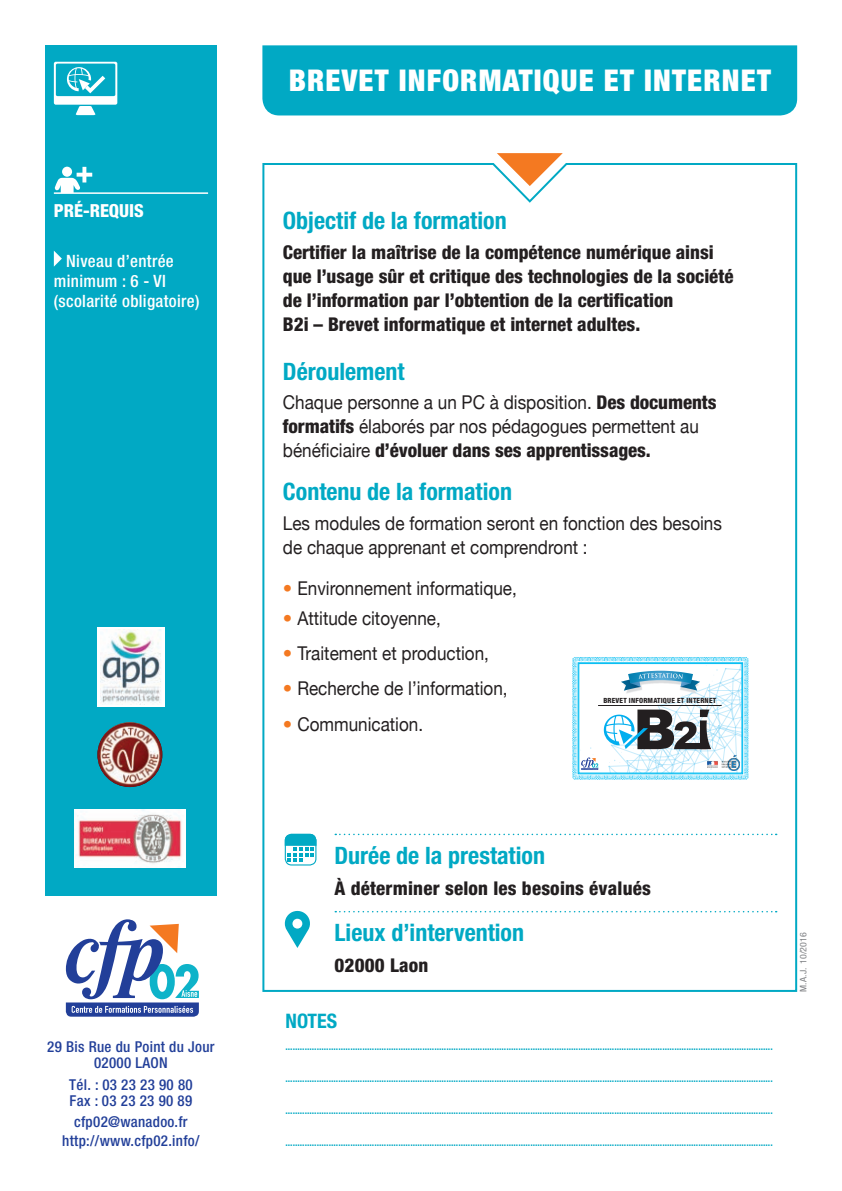
<style>
.page{position:relative;width:842px;height:1191px;background:#fff}
.page>*{position:absolute;margin:0;border:0;box-sizing:border-box;transform-origin:0 0}
.t1{font:900 condensed 30px "Helvetica Neue";letter-spacing:.04em;color:#fff}
.t2{font:700 condensed 24px "Helvetica Neue";color:#01a9c4}
.t3{font:700 condensed 20px "Helvetica Neue";color:#01a9c4}
.t4{font:19px/24px "Helvetica Neue";color:#231f20;scale:.9 1}
.t5{font:800 condensed 19px/24px "Helvetica Neue";color:#231f20}
.t6{font:800 condensed 19px "Helvetica Neue";letter-spacing:.01em;color:#231f20}
.t7{font:800 condensed 18px "Helvetica Neue";color:#fff}
.t8{font:500 condensed 17px/20px "Helvetica Neue";letter-spacing:.02em;color:#fff}
.t9{font:500 condensed 15px/16px "Helvetica Neue";letter-spacing:.02em;color:#223f99;text-align:center}
.t10{font:700 condensed 10px "Helvetica Neue";color:#01a9c4}
.t11{font:condensed 9px "Helvetica Neue";letter-spacing:.01em;color:#808285;scale:1.11 1}
.t12{font:800 condensed 7.2px "Helvetica Neue";letter-spacing:.025em;color:#231f20}
.s1{font-weight:800;font-stretch:condensed}
.s2{font-weight:900;font-stretch:condensed;color:#f47921}
.s3{font-style:inherit}
</style>
<div class="page">
<div style="left:45px;top:45px;width:172px;height:850px;background:#01a9c4"></div>
<div style="left:262px;top:45px;width:535px;height:70px;background:#01a9c4"></div>
<svg style="left:66px;top:919px;width:133px;height:97px"></svg>
<svg style="left:262px;top:163px;width:536px;height:829px"></svg>
<svg style="left:497px;top:153px;width:66px;height:33px"></svg>
<img style="left:74px;top:809px;width:112px;height:58px">
<div style="left:97px;top:627px;width:68px;height:79px;background:#fff"></div>
<img style="left:100px;top:629px;width:61px;height:75px">
<img style="left:97px;top:722px;width:65px;height:65px;border-radius:32px">
<svg style="left:285px;top:834px;width:31px;height:31px"></svg>
<div style="left:285px;top:834px;width:31px;height:31px;border:1px solid #01a9c4;border-radius:6px"></div>
<svg style="left:284px;top:833px;width:33px;height:28px"></svg>
<svg style="left:335px;top:833px;width:442px;height:2px"></svg>
<svg style="left:54px;top:62px;width:63px;height:53px"></svg>
<svg style="left:55px;top:167px;width:37px;height:25px"></svg>
<hr style="left:54px;top:192px;width:154px;height:2px;background:#fff">
<svg style="left:335px;top:911px;width:442px;height:1px"></svg>
<svg style="left:285px;top:910px;width:25px;height:38px"></svg>
<svg style="left:54px;top:251px;width:8px;height:16px"></svg>
<div style="left:568px;top:648px;width:186px;height:137px;background:#fff"></div>
<svg style="left:572px;top:657px;width:176px;height:122px"></svg>
<h3 class="t7" style="left:54px;top:199px;width:92px">PRÉ-REQUIS</h3>
<h3 class="t8" style="left:54px;top:250px;width:147px;text-indent:12px">Niveau d’entrée minimum : 6 - VI (scolarité obligatoire)</h3>
<h3 class="t9" style="left:47px;top:1038px;width:169px">29 Bis Rue du Point du Jour<br>02000 LAON</h3>
<h3 class="t9" style="left:69px;top:1076px;width:125px;text-align:left">Tél. : 03 23 23 90 80<br>Fax : 03 23 23 90 89</h3>
<h3 class="t9" style="left:62px;top:1112px;width:139px;line-height:18.8px">cfp02@wanadoo.fr http://www.cfp02.info/</h3>
<h1 class="t1" style="left:289px;top:62px;width:484px">BREVET INFORMATIQUE ET INTERNET</h1>
<h2 class="t2" style="left:283px;top:206px;width:225px">Objectif de la formation</h2>
<h3 class="t5" style="left:283px;top:240px;width:452px">Certifier la maîtrise de la compétence numérique ainsi que l’usage sûr et critique des technologies de la société de l’information par l’obtention de la certification<br>B2i – Brevet informatique et internet adultes.</h3>
<h2 class="t2" style="left:283px;top:356px;width:123px">Déroulement</h2>
<h3 class="t4" style="left:283px;top:389px;width:483px">Chaque personne a un PC à disposition. <span class="s1">Des documents formatifs</span> élaborés par nos pédagogues permettent au bénéficiaire <span class="s1">d’évoluer dans ses apprentissages.</span></h3>
<h2 class="t2" style="left:283px;top:477px;width:231px">Contenu de la formation</h2>
<h3 class="t4" style="left:283px;top:510px;width:489px">Les modules de formation seront en fonction des besoins de chaque apprenant et comprendront :</h3>
<h3 class="t4" style="left:283px;top:575px;width:261px"><span class="s2">•</span> Environnement informatique,</h3>
<h3 class="t4" style="left:283px;top:604px;width:177px"><span class="s2">•</span> Attitude citoyenne,</h3>
<h3 class="t4" style="left:283px;top:640px;width:230px"><span class="s2">•</span> Traitement et production,</h3>
<h3 class="t4" style="left:283px;top:675px;width:251px"><span class="s2">•</span> Recherche de l’information,</h3>
<h3 class="t4" style="left:283px;top:710px;width:157px"><span class="s2">•</span> Communication.</h3>
<p class="t12" style="left:603px;top:696px;width:114px">BREVET INFORMATIQUE ET INTERNET</p>
<h2 class="t2" style="left:334px;top:840px;width:212px">Durée de la prestation</h2>
<h3 class="t5" style="left:334px;top:875px;width:318px">À déterminer selon les besoins évalués</h3>
<h2 class="t2" style="left:334px;top:917px;width:191px">Lieux d’intervention</h2>
<h3 class="t6" style="left:334px;top:953px;width:95px">02000 <span class="s3">Laon</span></h3>
<h3 class="t3" style="left:285px;top:1008px;width:53px">NOTES</h3>
<p class="t10" style="left:285px;top:1040px;width:489px">...........................................................................................................................................................................................................</p>
<p class="t10" style="left:285px;top:1072px;width:489px">...........................................................................................................................................................................................................</p>
<p class="t10" style="left:285px;top:1104px;width:489px">...........................................................................................................................................................................................................</p>
<p class="t10" style="left:285px;top:1136px;width:489px">...........................................................................................................................................................................................................</p>
<p class="t11" style="left:798px;top:991px;width:55px;rotate:-90deg">M.A.J. 10/2016</p>
</div>
